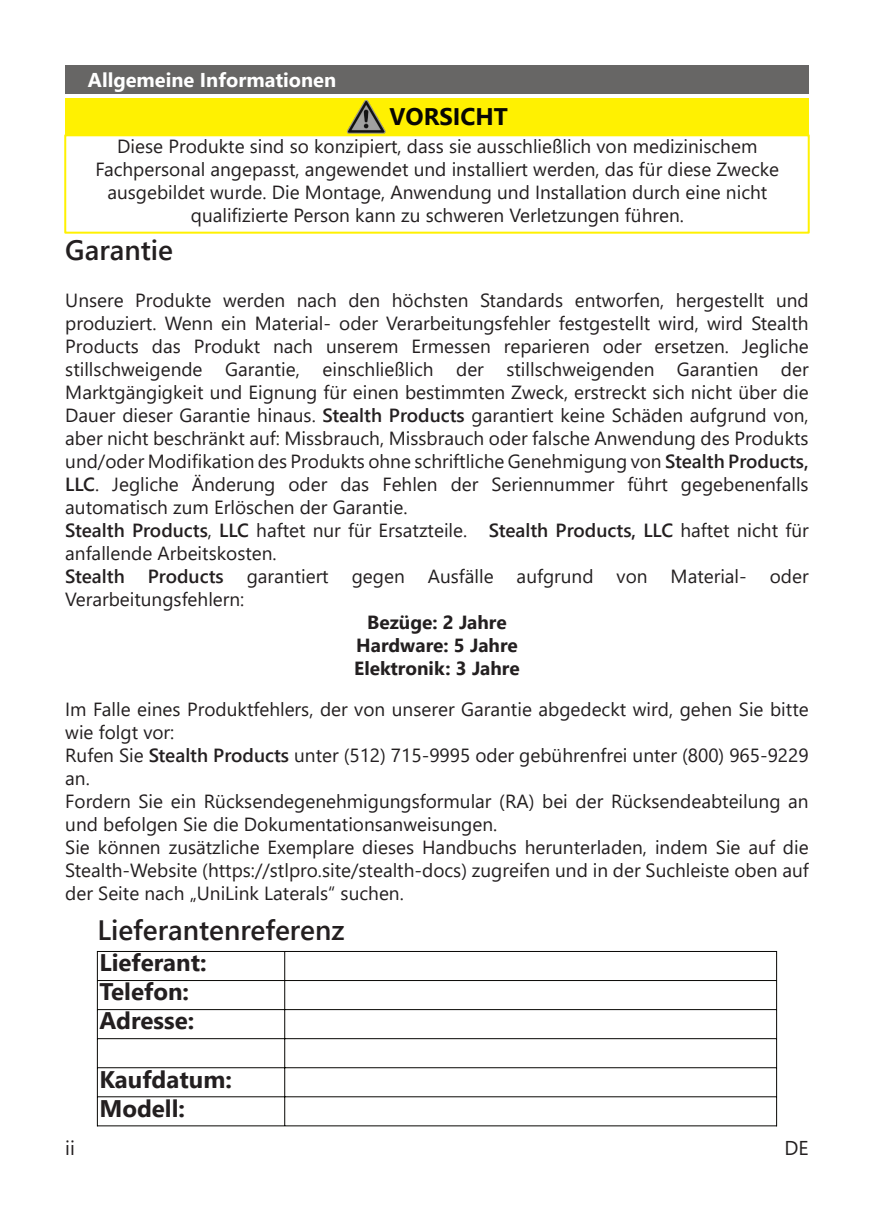
<style>
.page{position:relative;width:874px;height:1225px;background:#fff}
.page>*{position:absolute;margin:0;border:0;box-sizing:border-box;transform-origin:0 0}
.t1{font:600 28px "Segoe UI";color:#231f20}
.t2{font:700 24px/29px "Segoe UI";color:#231f20}
.t3{font:700 24px "Segoe UI";color:#080704}
.t4{font:700 20px "Segoe UI";color:#fff}
.t5{font:20px "Segoe UI";color:#231f20}
.t6{font:19px/23px "Segoe UI";color:#231f20}
.t7{font:700 19px/23px "Segoe UI";color:#231f20;text-align:center}
.s1{font-weight:600}
</style>
<div class="page">
<div style="left:65px;top:65px;width:743px;height:29px;background:#676665"></div>
<div style="left:65px;top:98px;width:743px;height:37px;background:#fff101"></div>
<div style="left:64px;top:134px;width:745px;height:100px;background:#fff;border:2px solid #fff101"></div>
<img style="left:347px;top:100px;width:38px;height:34px">
<hr style="left:97px;top:951px;width:1px;height:175px;background:#080704">
<hr style="left:775px;top:951px;width:1px;height:175px;background:#080704">
<hr style="left:284px;top:951px;width:1px;height:174px;background:#080704">
<hr style="left:97px;top:951px;width:679px;height:1px;background:#080704">
<hr style="left:97px;top:980px;width:679px;height:1px;background:#080704">
<hr style="left:97px;top:1009px;width:679px;height:1px;background:#080704">
<hr style="left:97px;top:1038px;width:679px;height:1px;background:#080704">
<hr style="left:97px;top:1067px;width:679px;height:1px;background:#080704">
<hr style="left:97px;top:1096px;width:679px;height:1px;background:#080704">
<hr style="left:97px;top:1125px;width:679px;height:1px;background:#080704">
<p class="t4" style="left:88px;top:72px;width:250px">Allgemeine Informationen</p>
<p class="t3" style="left:389px;top:107px;width:120px">VORSICHT</p>
<p class="t6" style="left:95px;top:137px;width:685px;text-align:center">Diese Produkte sind so konzipiert, dass sie ausschließlich von medizinischem Fachpersonal angepasst, angewendet und installiert werden, das für diese Zwecke ausgebildet wurde. Die Montage, Anwendung und Installation durch eine nicht qualifizierte Person kann zu schweren Verletzungen führen.</p>
<h1 class="t1" style="left:65px;top:239px;width:109px">Garantie</h1>
<p class="t6" style="left:65px;top:290px;width:744px">Unsere Produkte werden nach den höchsten Standards entworfen, hergestellt und produziert. Wenn ein Material- oder Verarbeitungsfehler festgestellt wird, wird Stealth Products das Produkt nach unserem Ermessen reparieren oder ersetzen. Jegliche stillschweigende Garantie, einschließlich der stillschweigenden Garantien der Marktgängigkeit und Eignung für einen bestimmten Zweck, erstreckt sich nicht über die Dauer dieser Garantie hinaus. <span class="s1">Stealth Products</span> garantiert keine Schäden aufgrund von, aber nicht beschränkt auf: Missbrauch, Missbrauch oder falsche Anwendung des Produkts und/oder Modifikation des Produkts ohne schriftliche Genehmigung von <span class="s1">Stealth Products, LLC</span>. Jegliche Änderung oder das Fehlen der Seriennummer führt gegebenenfalls automatisch zum Erlöschen der Garantie.<br><span class="s1">Stealth Products</span>, <span class="s1">LLC</span> haftet nur für Ersatzteile. <span class="s1">Stealth Products, LLC</span> haftet nicht für anfallende Arbeitskosten.<br><span class="s1">Stealth Products</span> garantiert gegen Ausfälle aufgrund von Material- oder Verarbeitungsfehlern:</p>
<p class="t7" style="left:354px;top:612px;width:167px">Bezüge: 2 Jahre<br>Hardware: 5 Jahre<br>Elektronik: 3 Jahre</p>
<p class="t6" style="left:65px;top:699px;width:744px">Im Falle eines Produktfehlers, der von unserer Garantie abgedeckt wird, gehen Sie bitte wie folgt vor:<br>Rufen Sie <span class="s1">Stealth Products</span> unter (512) 715-9995 oder gebührenfrei unter (800) 965-9229 an.<br>Fordern Sie ein Rücksendegenehmigungsformular (RA) bei der Rücksendeabteilung an und befolgen Sie die Dokumentationsanweisungen.<br>Sie können zusätzliche Exemplare dieses Handbuchs herunterladen, indem Sie auf die Stealth-Website (https://stlpro.site/stealth-docs) zugreifen und in der Suchleiste oben auf der Seite nach „UniLink Laterals“ suchen.</p>
<h1 class="t1" style="left:97px;top:920px;width:248px">Lieferantenreferenz</h1>
<p class="t2" style="left:99px;top:950px;width:109px">Lieferant:<br>Telefon:<br>Adresse:</p>
<p class="t2" style="left:99px;top:1066px;width:134px">Kaufdatum:<br>Modell:</p>
<p class="t5" style="left:65px;top:1140px;width:11px">ii</p>
<p class="t5" style="left:784px;top:1140px;width:26px">DE</p>
</div>
